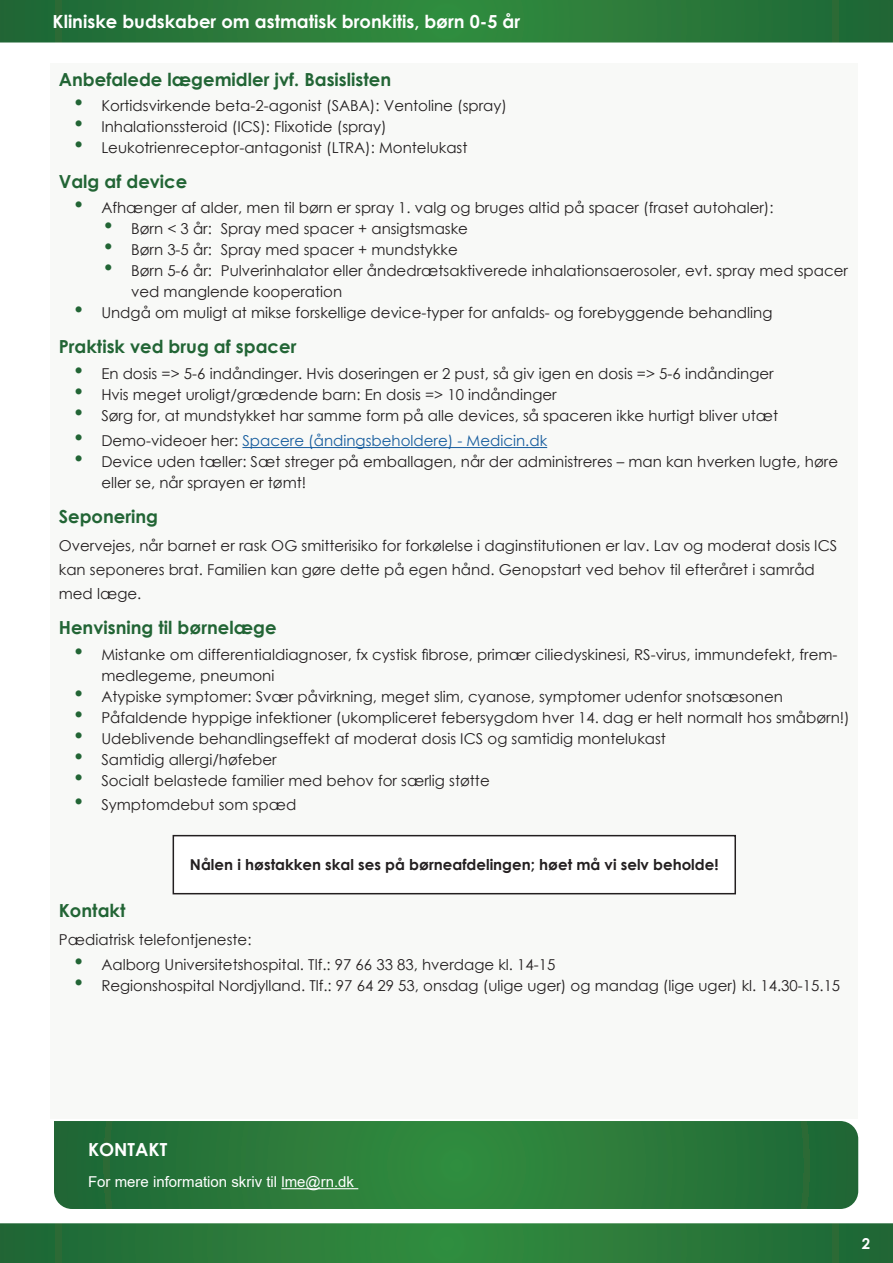
<style>
.page{position:relative;width:893px;height:1263px;background:#fff}
.page>*{position:absolute;margin:0;border:0;box-sizing:border-box;transform-origin:0 0}
.t1{font:700 18px "Century Gothic";color:#226535}
.t2{font:700 18px "Century Gothic";color:#fff}
.t3{font:15px/21px "Century Gothic";color:#231f20}
.t4{font:700 15px "Century Gothic";color:#231f20}
.t5{font:15px "Century Gothic";color:#175d9e}
.t6{font:15px "Arial";color:#fff}
.t7{font:700 15px "Century Gothic";color:#fff}
.s1{font-family:"Arial";font-size:24px;color:#226535}
.s2{color:#231f20}
</style>
<div class="page">
<svg style="left:3px;top:3px;width:887px;height:37px;background:#29793a"></svg>
<svg style="left:3px;top:1226px;width:887px;height:34px;background:#29793a"></svg>
<svg style="left:54px;top:1121px;width:804px;height:88px;background:#29793a"></svg>
<hr style="left:281px;top:1188px;width:77px;height:1px;background:#fff">
<div style="left:50px;top:64px;width:808px;height:1055px;background:#f8f9f7"></div>
<hr style="left:242px;top:447px;width:305px;height:1px;background:#175d9e">
<div style="left:173px;top:836px;width:562px;height:58px;background:#fff"></div>
<div style="left:173px;top:835px;width:563px;height:59px;border:2px solid #231f20"></div>
<p class="t2" style="left:53px;top:8px;width:469px">Kliniske budskaber om astmatisk bronkitis, børn 0-5 år</p>
<p class="t1" style="left:59px;top:66px;width:334px">Anbefalede lægemidler jvf. Basislisten</p>
<p class="t3" style="left:74px;top:95px;width:434px"><span class="s1">•</span> Kortidsvirkende beta-2-agonist (SABA): Ventoline (spray)</p>
<p class="t3" style="left:74px;top:116px;width:314px"><span class="s1">•</span> Inhalationssteroid (ICS): Flixotide (spray)</p>
<p class="t3" style="left:74px;top:137px;width:395px"><span class="s1">•</span> Leukotrienreceptor-antagonist (LTRA): Montelukast</p>
<p class="t1" style="left:59px;top:168px;width:130px">Valg af device</p>
<p class="t3" style="left:74px;top:197px;width:701px"><span class="s1">•</span> Afhænger af alder, men til børn er spray 1. valg og bruges altid på spacer (fraset autohaler):</p>
<p class="t3" style="left:104px;top:218px;width:365px"><span class="s1">•</span> Børn &lt; 3 år: Spray med spacer + ansigtsmaske</p>
<p class="t3" style="left:104px;top:239px;width:355px"><span class="s1">•</span> Børn 3-5 år: Spray med spacer + mundstykke</p>
<p class="t3" style="left:131px;top:260px;width:718px;text-indent:-27px"><span class="s1">•</span> Børn 5-6 år: Pulverinhalator eller åndedrætsaktiverede inhalationsaerosoler, evt. spray med spacer ved manglende kooperation</p>
<p class="t3" style="left:74px;top:302px;width:700px"><span class="s1">•</span> Undgå om muligt at mikse forskellige device-typer for anfalds- og forebyggende behandling</p>
<p class="t1" style="left:59px;top:333px;width:239px">Praktisk ved brug af spacer</p>
<p class="t3" style="left:74px;top:362px;width:701px"><span class="s1">•</span> En dosis =&gt; 5-6 indåndinger. Hvis doseringen er 2 pust, så giv igen en dosis =&gt; 5-6 indåndinger</p>
<p class="t3" style="left:74px;top:383px;width:484px"><span class="s1">•</span> Hvis meget uroligt/grædende barn: En dosis =&gt; 10 indåndinger</p>
<p class="t3" style="left:74px;top:404px;width:705px"><span class="s1">•</span> Sørg for, at mundstykket har samme form på alle devices, så spaceren ikke hurtigt bliver utæt</p>
<p class="t5" style="left:74px;top:430px;width:474px"><span class="s1">•</span> <span class="s2">Demo-videoer her:</span> Spacere (åndingsbeholdere) - Medicin.dk</p>
<p class="t3" style="left:101px;top:451px;width:738px;text-indent:-27px"><span class="s1">•</span> Device uden tæller: Sæt streger på emballagen, når der administreres – man kan hverken lugte, høre eller se, når sprayen er tømt!</p>
<p class="t1" style="left:59px;top:503px;width:101px">Seponering</p>
<p class="t3" style="left:59px;top:534px;width:780px;line-height:24px">Overvejes, når barnet er rask OG smitterisiko for forkølelse i daginstitutionen er lav. Lav og moderat dosis ICS kan seponeres brat. Familien kan gøre dette på egen hånd. Genopstart ved behov til efteråret i samråd med læge.</p>
<p class="t1" style="left:59px;top:614px;width:219px">Henvisning til børnelæge</p>
<p class="t3" style="left:101px;top:643px;width:738px;text-indent:-27px"><span class="s1">•</span> Mistanke om differentialdiagnoser, fx cystisk fibrose, primær ciliedyskinesi, RS-virus, immundefekt, frem&shy;medlegeme, pneumoni</p>
<p class="t3" style="left:74px;top:685px;width:710px"><span class="s1">•</span> Atypiske symptomer: Svær påvirkning, meget slim, cyanose, symptomer udenfor snotsæsonen</p>
<p class="t3" style="left:74px;top:706px;width:777px"><span class="s1">•</span> Påfaldende hyppige infektioner (ukompliceret febersygdom hver 14. dag er helt normalt hos småbørn!)</p>
<p class="t3" style="left:74px;top:727px;width:593px"><span class="s1">•</span> Udeblivende behandlingseffekt af moderat dosis ICS og samtidig montelukast</p>
<p class="t3" style="left:74px;top:748px;width:204px"><span class="s1">•</span> Samtidig allergi/høfeber</p>
<p class="t3" style="left:74px;top:769px;width:417px"><span class="s1">•</span> Socialt belastede familier med behov for særlig støtte</p>
<p class="t3" style="left:74px;top:793px;width:223px"><span class="s1">•</span> Symptomdebut som spæd</p>
<p class="t4" style="left:190px;top:853px;width:530px">Nålen i høstakken skal ses på børneafdelingen; høet må vi selv beholde!</p>
<p class="t1" style="left:59px;top:896px;width:68px">Kontakt</p>
<p class="t3" style="left:59px;top:929px;width:194px">Pædiatrisk telefontjeneste:</p>
<p class="t3" style="left:74px;top:954px;width:483px"><span class="s1">•</span> Aalborg Universitetshospital. Tlf.: 97 66 33 83, hverdage kl. 14-15</p>
<p class="t3" style="left:74px;top:975px;width:767px"><span class="s1">•</span> Regionshospital Nordjylland. Tlf.: 97 64 29 53, onsdag (ulige uger) og mandag (lige uger) kl. 14.30-15.15</p>
<p class="t2" style="left:88px;top:1136px;width:81px">KONTAKT</p>
<p class="t6" style="left:88px;top:1171px;width:268px">For mere information skriv til lme@rn.dk</p>
<p class="t7" style="left:862px;top:1232px;width:10px">2</p>
</div>
